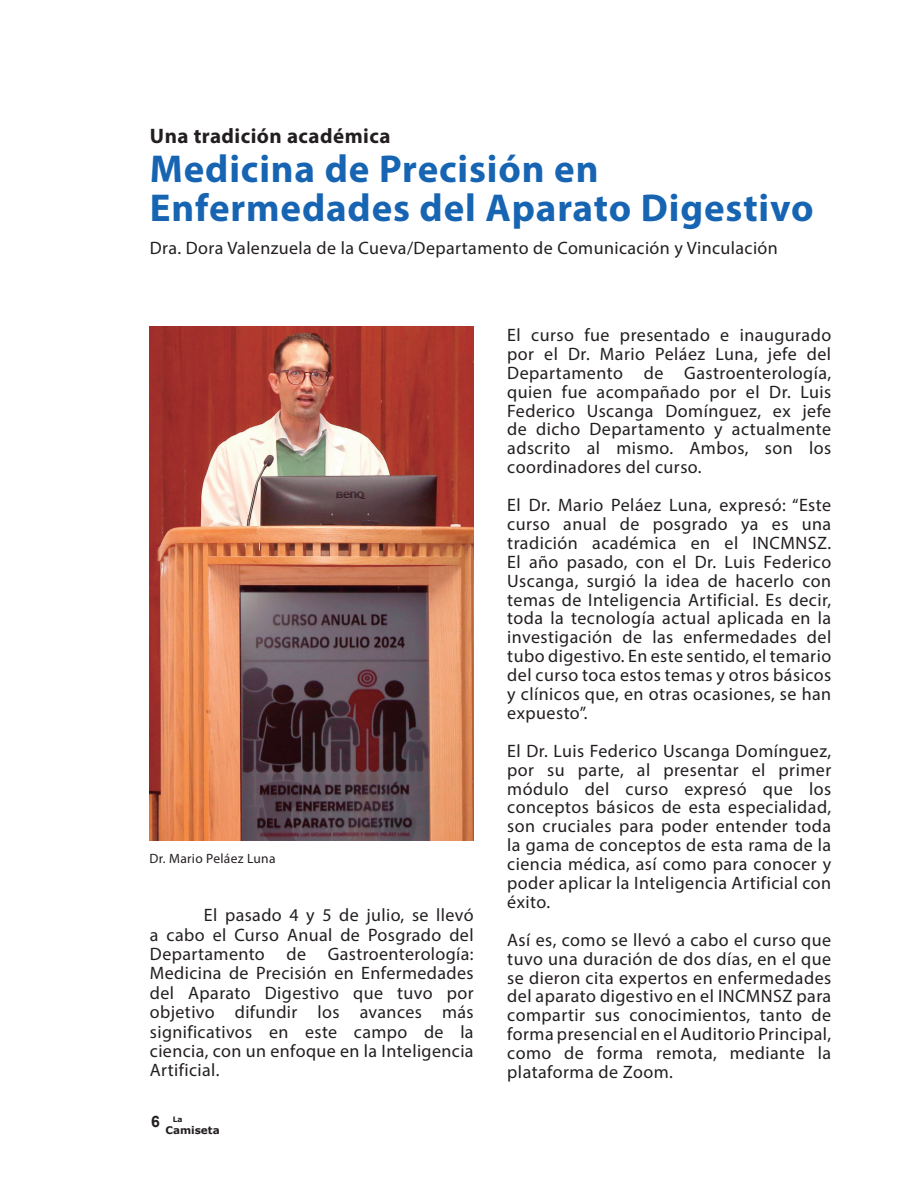
<style>
.page{position:relative;width:918px;height:1188px;background:#fff}
.page>*{position:absolute;margin:0;border:0;box-sizing:border-box;transform-origin:0 0}
.t1{font:700 39px/39px "Myriad Pro";letter-spacing:.02em;color:#1765b2}
.t2{font:700 21px "Myriad Pro";letter-spacing:.02em;color:#231f20}
.t3{font:18px/18.9px "Myriad Pro";letter-spacing:.025em;color:#231f20;text-align:justify}
.t4{font:13.5px "Myriad Pro";letter-spacing:.02em;color:#231f20}
.t5{font:700 10.5px "Verdana";color:#231f20}
.t6{font:700 7.5px "Verdana";color:#231f20}
.s1{font-family:"Arial";font-size:15.75px}
</style>
<div class="page">
<img style="left:150px;top:326px;width:324px;height:514px">
<p class="t2" style="left:150px;top:122px;width:242px">Una tradición académica</p>
<h1 class="t1" style="left:150px;top:148px;width:665px">Medicina de Precisión en<br>Enfermedades del Aparato Digestivo</h1>
<p class="t3" style="left:150px;top:238px;width:630px">Dra. Dora Valenzuela de la Cueva/Departamento de Comunicación y Vinculación</p>
<p class="t4" style="left:150px;top:850px;width:127px">Dr. Mario Peláez Luna</p>
<p class="t3" style="left:150px;top:905px;width:325px;line-height:19.4px;text-indent:54px">El pasado 4 y 5 de julio, se llevó a cabo el Curso Anual de Posgrado del Departamento de Gastroenterología:<br>Medicina de Precisión en Enfermedades del Aparato Digestivo que tuvo por objetivo difundir los avances más significativos en este campo de la ciencia, con un enfoque en la Inteligencia Artificial.</p>
<p class="t6" style="left:151px;top:1114px;width:33px"><span class="s1">6</span> La</p>
<p class="t5" style="left:165px;top:1124px;width:56px">Camiseta</p>
<p class="t3" style="left:507px;top:325px;width:326px">El curso fue presentado e inaugurado por el Dr. Mario Peláez Luna, jefe del Departamento de Gastroenterología, quien fue acompañado por el Dr. Luis Federico Uscanga Domínguez, ex jefe de dicho Departamento y actualmente adscrito al mismo. Ambos, son los coordinadores del curso.</p>
<p class="t3" style="left:507px;top:495px;width:326px">El Dr. Mario Peláez Luna, expresó: “Este curso anual de posgrado ya es una tradición académica en el INCMNSZ.<br>El año pasado, con el Dr. Luis Federico Uscanga, surgió la idea de hacerlo con temas de Inteligencia Artificial. Es decir, toda la tecnología actual aplicada en la investigación de las enfermedades del tubo digestivo. En este sentido, el temario del curso toca estos temas y otros básicos y clínicos que, en otras ocasiones, se han expuesto”.</p>
<p class="t3" style="left:507px;top:741px;width:326px">El Dr. Luis Federico Uscanga Domínguez, por su parte, al presentar el primer módulo del curso expresó que los conceptos básicos de esta especialidad, son cruciales para poder entender toda la gama de conceptos de esta rama de la ciencia médica, así como para conocer y poder aplicar la Inteligencia Artificial con éxito.</p>
<p class="t3" style="left:507px;top:930px;width:326px">Así es, como se llevó a cabo el curso que tuvo una duración de dos días, en el que se dieron cita expertos en enfermedades del aparato digestivo en el INCMNSZ para compartir sus conocimientos, tanto de forma presencial en el Auditorio Principal, como de forma remota, mediante la plataforma de Zoom.</p>
</div>
